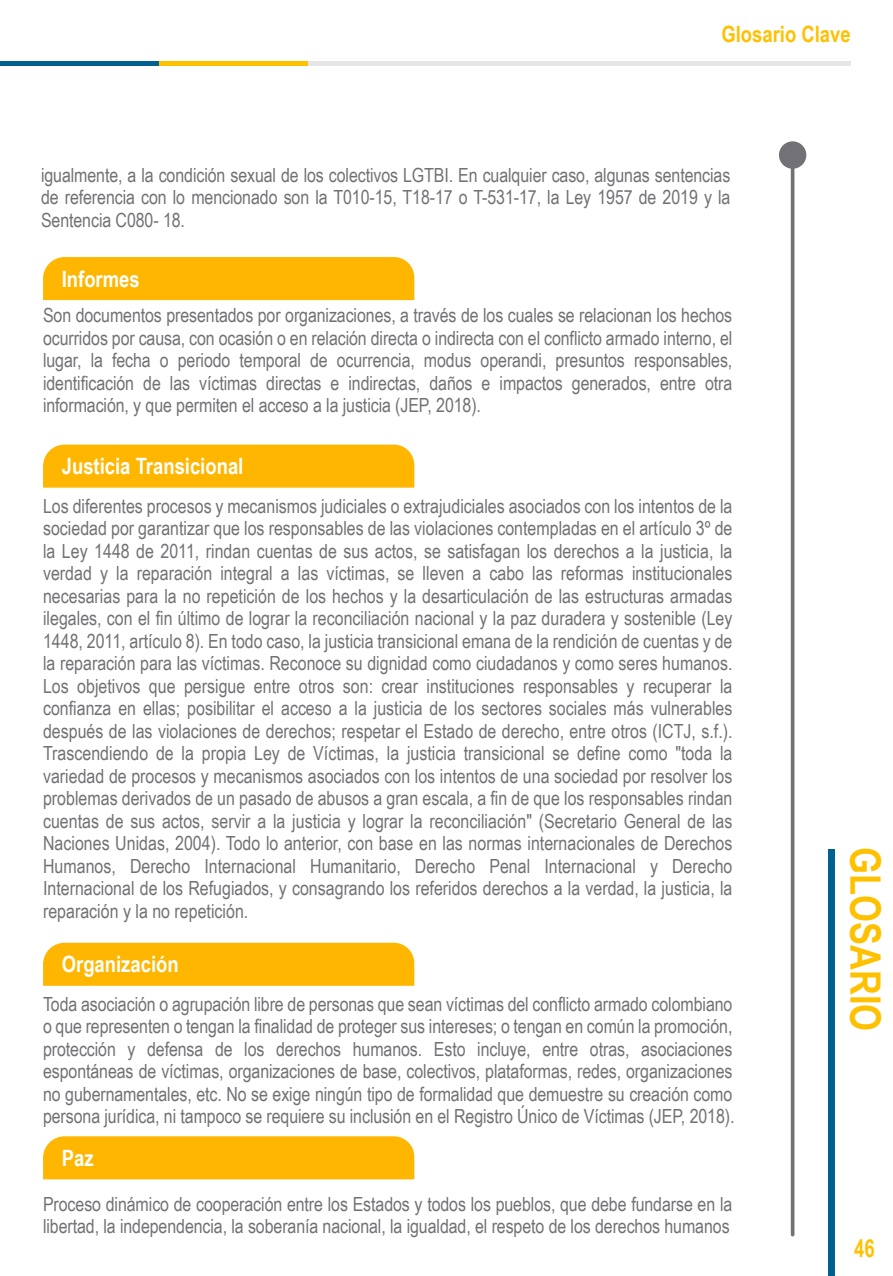
<style>
.page{position:relative;width:893px;height:1276px;background:#fff}
.page>*{position:absolute;margin:0;border:0;box-sizing:border-box;transform-origin:0 0}
.t1{font:700 42px "Arial Narrow";color:#fec100}
.t2{font:700 24.75px "Arial Narrow";color:#fec100;scale:.91 1}
.t3{font:700 22.5px "Arial Narrow";color:#fff}
.t4{font:700 22.5px "Arial Narrow";color:#fec100}
.t5{font:19.5px/22.5px "Arial Narrow";letter-spacing:-.005em;color:#727276;text-align:justify}
</style>
<div class="page">
<div style="left:828px;top:849px;width:6px;height:427px;background:#00608f"></div>
<div style="left:1px;top:61px;width:850px;height:5px;background:#e6e6e6"></div>
<div style="left:150px;top:61px;width:158px;height:5px;background:#fec100"></div>
<div style="left:0;top:61px;width:158px;height:5px;background:#00608f"></div>
<div style="left:779px;top:141px;width:27px;height:28px;background:#727276;border-radius:50%"></div>
<hr style="left:791px;top:169px;width:3px;height:1067px;background:#727276">
<div style="left:45px;top:257px;width:369px;height:43px;background:#ffb600"></div>
<div style="left:45px;top:444px;width:369px;height:44px;background:#ffb600"></div>
<div style="left:45px;top:942px;width:369px;height:44px;background:#ffb600"></div>
<div style="left:45px;top:1136px;width:369px;height:43px;background:#ffb600"></div>
<hr style="left:43px;top:148px;width:744px;height:2px;background:#4fbcea">
<hr style="left:43px;top:169px;width:744px;height:2px;background:#4fbcea">
<hr style="left:414px;top:170px;width:1px;height:1063px;background:#4fbcea">
<p class="t4" style="left:721px;top:17px;width:131px">Glosario Clave</p>
<p class="t5" style="left:41px;top:163px;width:691px">igualmente, a la condición sexual de los colectivos LGTBI. En cualquier caso, algunas sentencias de referencia con lo mencionado son la T010-15, T18-17 o T-531-17, la Ley 1957 de 2019 y la Sentencia C080- 18.</p>
<p class="t3" style="left:62px;top:262px;width:79px">Informes</p>
<p class="t5" style="left:43px;top:303px;width:691px">Son documentos presentados por organizaciones, a través de los cuales se relacionan los hechos ocurridos por causa, con ocasión o en relación directa o indirecta con el conflicto armado interno, el lugar, la fecha o periodo temporal de ocurrencia, modus operandi, presuntos responsables, identificación de las víctimas directas e indirectas, daños e impactos generados, entre otra información, y que permiten el acceso a la justicia (JEP, 2018).</p>
<p class="t3" style="left:62px;top:449px;width:183px">Justicia Transicional</p>
<p class="t5" style="left:43px;top:494px;width:691px">Los diferentes procesos y mecanismos judiciales o extrajudiciales asociados con los intentos de la sociedad por garantizar que los responsables de las violaciones contempladas en el artículo 3º de la Ley 1448 de 2011, rindan cuentas de sus actos, se satisfagan los derechos a la justicia, la verdad y la reparación integral a las víctimas, se lleven a cabo las reformas institucionales necesarias para la no repetición de los hechos y la desarticulación de las estructuras armadas ilegales, con el fin último de lograr la reconciliación nacional y la paz duradera y sostenible (Ley 1448, 2011, artículo 8). En todo caso, la justicia transicional emana de la rendición de cuentas y de la reparación para las víctimas. Reconoce su dignidad como ciudadanos y como seres humanos.<br>Los objetivos que persigue entre otros son: crear instituciones responsables y recuperar la confianza en ellas; posibilitar el acceso a la justicia de los sectores sociales más vulnerables después de las violaciones de derechos; respetar el Estado de derecho, entre otros (ICTJ, s.f.).<br>Trascendiendo de la propia Ley de Víctimas, la justicia transicional se define como "toda la variedad de procesos y mecanismos asociados con los intentos de una sociedad por resolver los problemas derivados de un pasado de abusos a gran escala, a fin de que los responsables rindan cuentas de sus actos, servir a la justicia y lograr la reconciliación" (Secretario General de las Naciones Unidas, 2004). Todo lo anterior, con base en las normas internacionales de Derechos Humanos, Derecho Internacional Humanitario, Derecho Penal Internacional y Derecho Internacional de los Refugiados, y consagrando los referidos derechos a la verdad, la justicia, la reparación y la no repetición.</p>
<p class="t3" style="left:62px;top:947px;width:118px">Organización</p>
<p class="t5" style="left:43px;top:992px;width:693px">Toda asociación o agrupación libre de personas que sean víctimas del conflicto armado colombiano o que representen o tengan la finalidad de proteger sus intereses; o tengan en común la promoción, protección y defensa de los derechos humanos. Esto incluye, entre otras, asociaciones espontáneas de víctimas, organizaciones de base, colectivos, plataformas, redes, organizaciones no gubernamentales, etc. No se exige ningún tipo de formalidad que demuestre su creación como persona jurídica, ni tampoco se requiere su inclusión en el Registro Único de Víctimas (JEP, 2018).</p>
<p class="t3" style="left:62px;top:1141px;width:33px">Paz</p>
<p class="t5" style="left:43px;top:1192px;width:691px">Proceso dinámico de cooperación entre los Estados y todos los pueblos, que debe fundarse en la libertad, la independencia, la soberanía nacional, la igualdad, el respeto de los derechos humanos</p>
<h1 class="t1" style="left:897px;top:847px;width:185px;rotate:90deg">GLOSARIO</h1>
<p class="t2" style="left:854px;top:1229px;width:24px">46</p>
</div>
